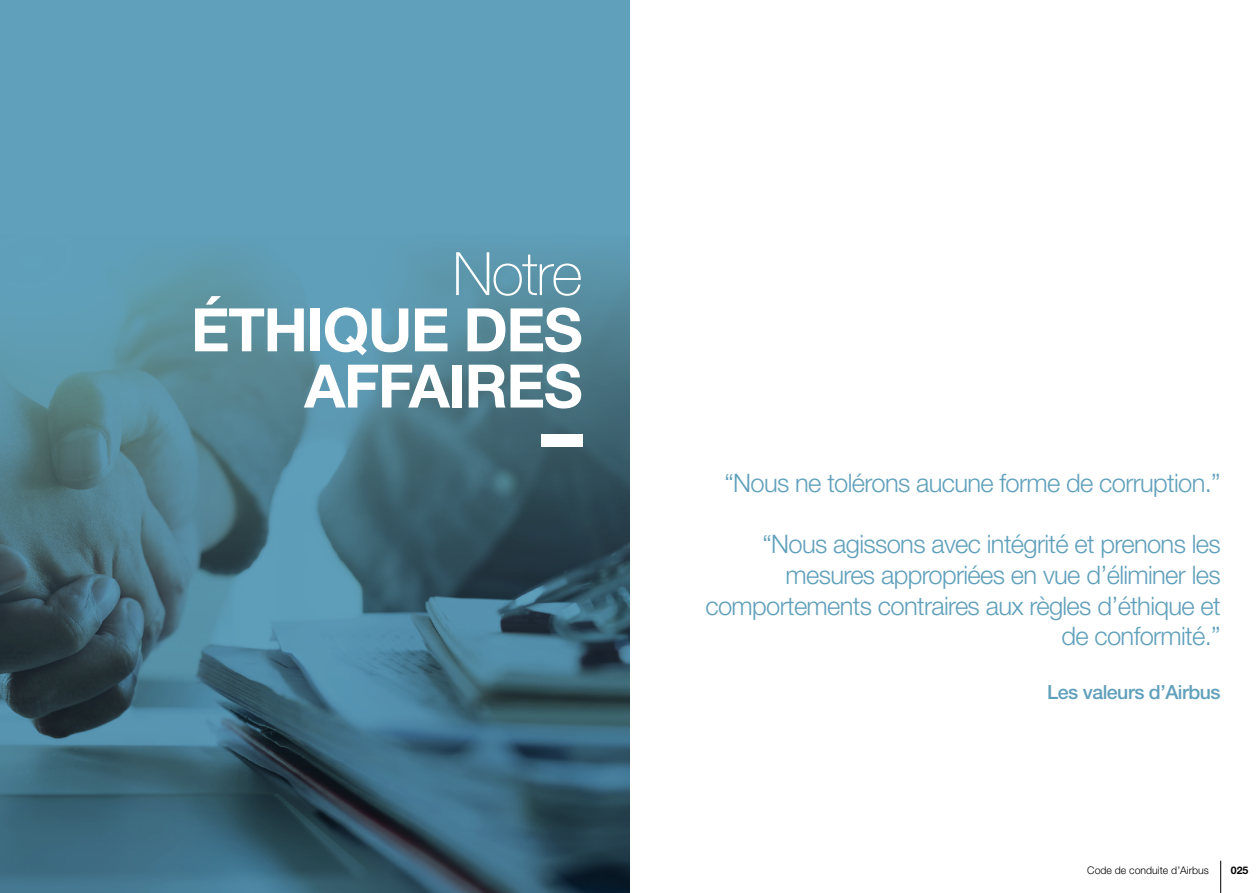
<style>
.page{position:relative;width:1259px;height:893px;background:#fff}
.page>*{position:absolute;margin:0;border:0;box-sizing:border-box;transform-origin:0 0}
.t1{font:700 60px/56.2px "Helvetica Neue LT Std";letter-spacing:-.025em;color:#fff;text-align:right}
.t2{font:100 60px "Helvetica Neue LT Std";letter-spacing:-.025em;color:#fff}
.t3{font:300 25.5px/30.6px "Helvetica Neue LT Std";letter-spacing:-.025em;color:#60a0bb;text-align:right}
.t4{font:500 19.5px "Helvetica Neue LT Std";letter-spacing:-.025em;color:#60a0bb}
.t5{font:300 10.5px "Helvetica Neue LT Std";color:#000}
.t6{font:700 10.5px "Helvetica Neue LT Std";color:#000}
</style>
<div class="page">
<div style="left:0;top:0;width:629px;height:893px;background:#60a0bb"></div>
<img style="left:0;top:254px;width:629px;height:639px">
<div style="left:541px;top:434px;width:42px;height:12px;background:#fff"></div>
<hr style="left:1220px;top:861px;width:1px;height:32px;background:#000">
<h1 class="t2" style="left:452px;top:239px;width:132px">Notre</h1>
<h1 class="t1" style="left:191px;top:300px;width:393px">ÉTHIQUE DES<br>AFFAIRES</h1>
<p class="t3" style="left:724px;top:467px;width:498px">“Nous ne tolérons aucune forme de corruption. ”</p>
<p class="t3" style="left:705px;top:528px;width:517px">“Nous agissons avec intégrité et prenons les mesures appropriées en vue d’éliminer les comportements contraires aux règles d’éthique et de conformité. ”</p>
<p class="t4" style="left:1047px;top:681px;width:175px">Les valeurs d’Airbus</p>
<p class="t5" style="left:1087px;top:864px;width:123px">Code de conduite d’Airbus</p>
<p class="t6" style="left:1230px;top:864px;width:19px">025</p>
</div>
